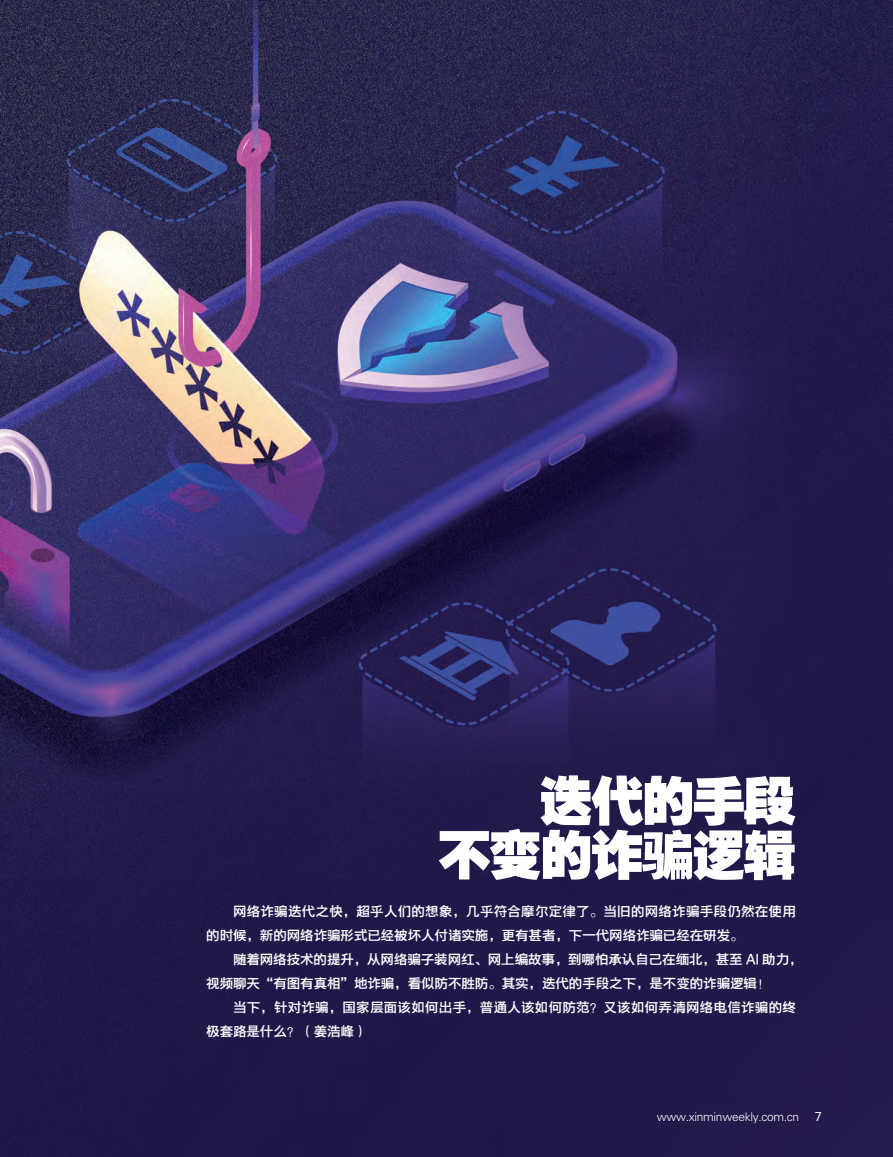
<style>
.page{position:relative;width:893px;height:1157px;background:#fff}
.page>*{position:absolute;margin:0;border:0;box-sizing:border-box;transform-origin:0 0}
.t1{font:52.5px/54px "FZCCHJW GB1 0";letter-spacing:-.03em;color:#fff;text-align:right}
.t2{font:13.5px "FZYDZHJW GB1 0";letter-spacing:-.005em;color:#fff}
.t3{font:13.5px "FZYDZHJW GB1 0";letter-spacing:.02em;color:#fff}
.t4{font:12px "FZXH1 JW GB1 0";letter-spacing:-.025em;color:#fff}
.t5{font:12px "Microsoft Ya Hei";color:#fff}
</style>
<div class="page">
<img style="left:0;top:0;width:893px;height:1157px">
<p class="t1" style="left:438px;top:773px;width:360px">迭代的手段<br>不变的诈骗逻辑</p>
<p class="t3" style="left:233px;top:903px;width:564px">网络诈骗迭代之快，超乎人们的想象，几乎符合摩尔定律了。当旧的网络诈骗手段仍然在使用</p>
<p class="t2" style="left:206px;top:927px;width:539px">的时候，新的网络诈骗形式已经被坏人付诸实施，更有甚者，下一代网络诈骗已经在研发。</p>
<p class="t2" style="left:233px;top:951px;width:571px">随着网络技术的提升，从网络骗子装网红、网上编故事，到哪怕承认自己在缅北，甚至 AI 助力，</p>
<p class="t2" style="left:206px;top:975px;width:566px">视频聊天“有图有真相”地诈骗，看似防不胜防。其实，迭代的手段之下，是不变的诈骗逻辑！</p>
<p class="t3" style="left:233px;top:999px;width:564px">当下，针对诈骗，国家层面该如何出手，普通人该如何防范？又该如何弄清网络电信诈骗的终</p>
<p class="t2" style="left:206px;top:1023px;width:163px">极套路是什么？（姜浩峰）</p>
<p class="t4" style="left:657px;top:1109px;width:144px">www.xinminweekly.com.cn</p>
<p class="t5" style="left:815px;top:1108px;width:9px">7</p>
</div>
